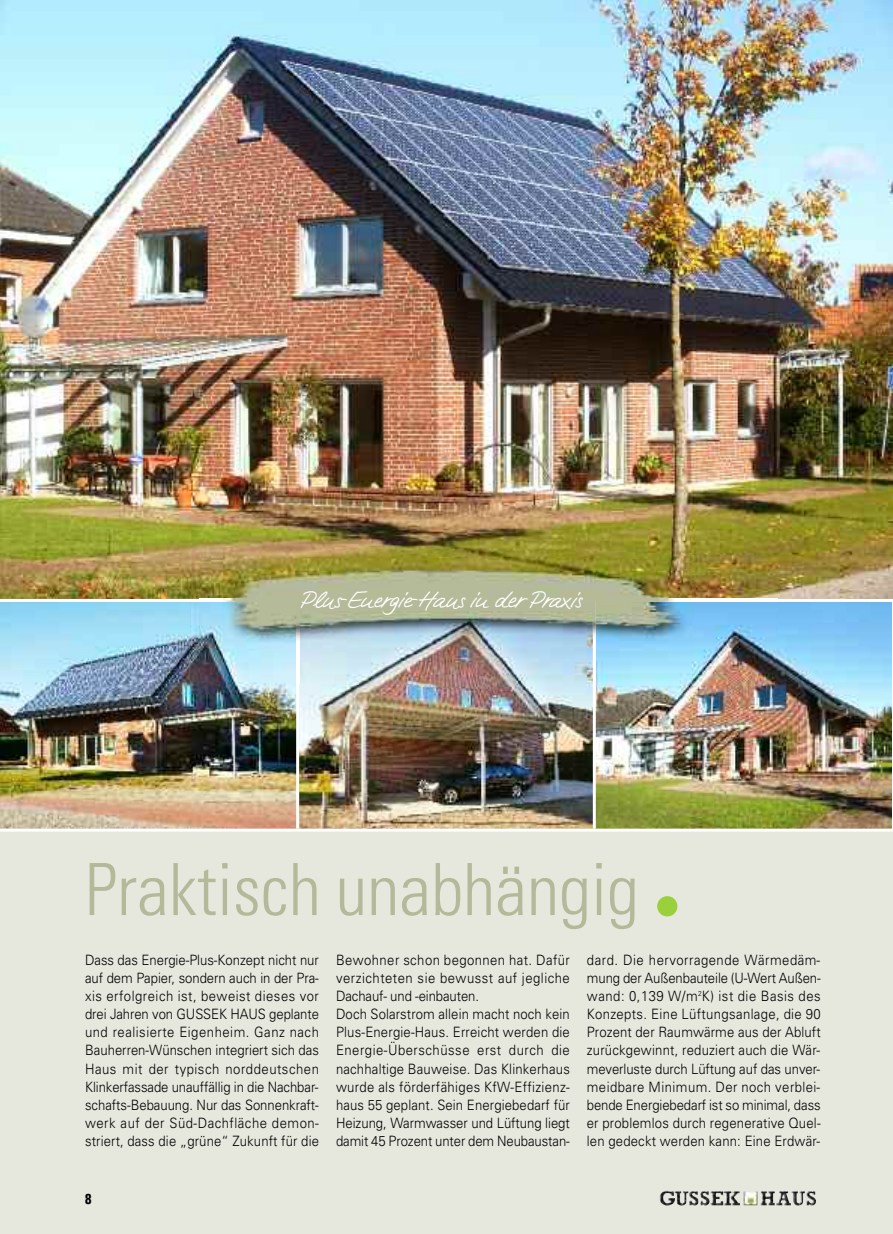
<style>
.page{position:relative;width:893px;height:1234px;background:#fff}
.page>*{position:absolute;margin:0;border:0;box-sizing:border-box;transform-origin:0 0}
.t1{font:300 condensed 72px "Univers";color:#b3b999}
.t2{font:21px "Tommi Handwriting";color:#fff;scale:.92 1}
.t3{font:300 14.25px/18.1px "Univers";letter-spacing:.015em;color:#000;text-align:justify;scale:.92 1}
.t4{font:700 condensed 14.25px "Univers";color:#000}
</style>
<div class="page">
<img style="left:0;top:602px;width:296px;height:226px">
<img style="left:596px;top:602px;width:296px;height:226px">
<img style="left:299px;top:692px;width:294px;height:136px">
<div style="left:0;top:831px;width:893px;height:402px;background:#e6e8dd"></div>
<img style="left:0;top:0;width:893px;height:598px">
<div style="left:657px;top:895px;width:20px;height:21px;background:#99d03b;border-radius:50%"></div>
<img style="left:188px;top:602px;width:108px;height:81px">
<img style="left:596px;top:602px;width:182px;height:95px">
<img style="left:299px;top:659px;width:294px;height:33px">
<img style="left:191px;top:539px;width:588px;height:59px">
<img style="left:299px;top:601px;width:297px;height:58px">
<img style="left:198px;top:601px;width:101px;height:49px">
<img style="left:596px;top:601px;width:97px;height:61px">
<img style="left:200px;top:546px;width:495px;height:55px">
<h2 class="t2" style="left:301px;top:587px;width:307px">Plus-Energie-Haus in der Praxis</h2>
<h1 class="t1" style="left:85px;top:862px;width:555px">Praktisch unabhängig</h1>
<p class="t3" style="left:85px;top:951px;width:256px">Dass das Energie-Plus-Konzept nicht nur auf dem Papier, sondern auch in der Pra&shy;xis erfolgreich ist, beweist dieses vor drei Jahren von GUSSEK HAUS geplante und realisierte Eigenheim. Ganz nach Bauherren-Wünschen integriert sich das Haus mit der typisch norddeutschen Klinkerfassade unauffällig in die Nachbar&shy;schafts-Bebauung. Nur das Sonnenkraft&shy;werk auf der Süd-Dachfläche demon&shy;striert, dass die „grüne“ Zukunft für die</p>
<p class="t3" style="left:336px;top:951px;width:256px;text-align:left">Bewohner schon begonnen hat. Dafür verzichteten sie bewusst auf jegliche Dachauf- und -einbauten.<br>Doch Solarstrom allein macht noch kein Plus-Energie-Haus. Erreicht werden die Energie-Überschüsse erst durch die nachhaltige Bauweise. Das Klinkerhaus wurde als förderfähiges KfW-Effizienz&shy;haus 55 geplant. Sein Energiebedarf für Heizung, Warmwasser und Lüftung liegt damit 45 Prozent unter dem Neubaustan-</p>
<p class="t3" style="left:587px;top:951px;width:256px">dard. Die hervorragende Wärmedäm&shy;mung der Außenbauteile (U-Wert Außen&shy;wand: 0,139 W/m<sup>2</sup>K) ist die Basis des Konzepts. Eine Lüftungsanlage, die 90<br>Prozent der Raumwärme aus der Abluft zurückgewinnt, reduziert auch die Wär&shy;meverluste durch Lüftung auf das unver&shy;meidbare Minimum. Der noch verblei&shy;bende Energiebedarf ist so minimal, dass er problemlos durch regenerative Quel&shy;len gedeckt werden kann: Eine Erdwär-</p>
<p class="t4" style="left:85px;top:1189px;width:8px">8</p>
</div>
